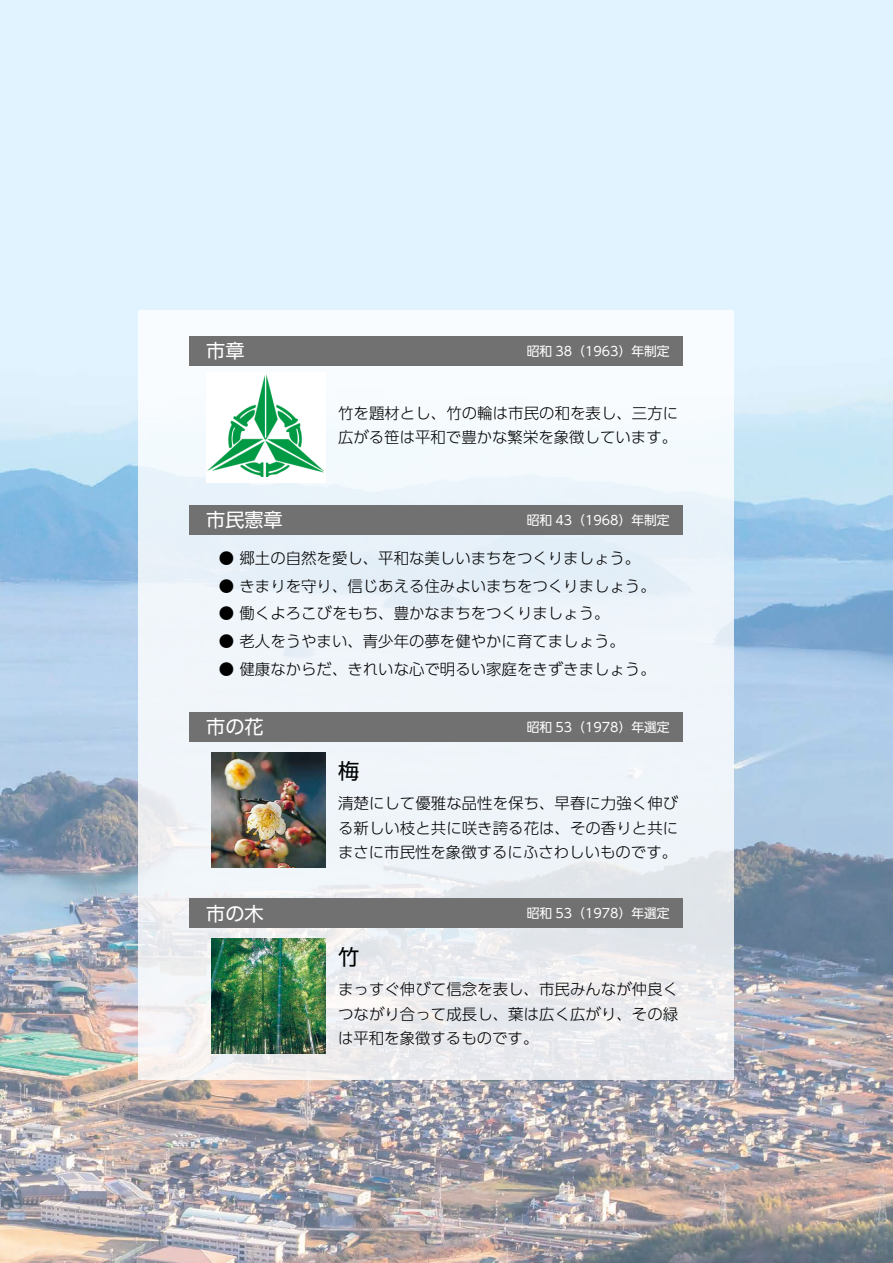
<style>
.page{position:relative;width:893px;height:1263px;background:#fff}
.page>*{position:absolute;margin:0;border:0;box-sizing:border-box;transform-origin:0 0}
.t1{font:21.3px "UD Shin Go Pr 6 N";color:#000}
.t2{font:19.2px "UD Shin Go Pr 6 N";color:#fff}
.t3{font:300 15.45px/24.5px "UD Shin Go Pr 6 N";color:#000;text-align:justify}
.t4{font:12.75px "UD Shin Go Pr 6 N";color:#fff}
</style>
<div class="page">
<img style="left:0;top:0;width:893px;height:1263px">
<div style="left:138px;top:310px;width:595px;height:770px;background:linear-gradient(to bottom,#f3faff,#e9ebef)"></div>
<img style="left:211px;top:753px;width:114px;height:114px">
<div style="left:189px;top:336px;width:493px;height:30px;background:#727171"></div>
<div style="left:189px;top:712px;width:493px;height:30px;background:#727171"></div>
<div style="left:189px;top:898px;width:493px;height:30px;background:#727171"></div>
<div style="left:189px;top:505px;width:493px;height:30px;background:#727171"></div>
<div style="left:206px;top:372px;width:119px;height:111px;background:#fff"></div>
<img style="left:208px;top:374px;width:116px;height:102px">
<img style="left:211px;top:939px;width:114px;height:114px">
<p class="t2" style="left:206px;top:335px;width:40px">市章</p>
<p class="t2" style="left:206px;top:504px;width:78px">市民憲章</p>
<p class="t4" style="left:527px;top:340px;width:157px">昭和 38（1963）年制定　</p>
<p class="t3" style="left:338px;top:400px;width:342px">竹を題材とし、竹の輪は市民の和を表し、三方に広がる笹は平和で豊かな繁栄を象徴しています。</p>
<p class="t4" style="left:527px;top:509px;width:157px">昭和 43（1968）年制定　</p>
<p class="t3" style="left:219px;top:545px;width:423px">● 郷土の自然を愛し、平和な美しいまちをつくりましょう。</p>
<p class="t3" style="left:219px;top:573px;width:438px">● きまりを守り、信じあえる住みよいまちをつくりましょう。</p>
<p class="t3" style="left:219px;top:601px;width:392px">● 働くよろこびをもち、豊かなまちをつくりましょう。</p>
<p class="t3" style="left:219px;top:628px;width:407px">● 老人をうやまい、青少年の夢を健やかに育てましょう。</p>
<p class="t3" style="left:219px;top:656px;width:438px">● 健康なからだ、きれいな心で明るい家庭をきずきましょう。</p>
<p class="t2" style="left:206px;top:712px;width:59px">市の花</p>
<p class="t2" style="left:206px;top:898px;width:59px">市の木</p>
<p class="t4" style="left:527px;top:717px;width:157px">昭和 53（1978）年選定　</p>
<h1 class="t1" style="left:338px;top:754px;width:23px">梅</h1>
<p class="t3" style="left:338px;top:790px;width:342px">清楚にして優雅な品性を保ち、早春に力強く伸びる新しい枝と共に咲き誇る花は、その香りと共にまさに市民性を象徴するにふさわしいものです。</p>
<p class="t4" style="left:527px;top:903px;width:157px">昭和 53（1978）年選定　</p>
<h1 class="t1" style="left:338px;top:940px;width:23px">竹</h1>
<p class="t3" style="left:338px;top:976px;width:342px">まっすぐ伸びて信念を表し、市民みんなが仲良くつながり合って成長し、葉は広く広がり、その緑は平和を象徴するものです。</p>
</div>
